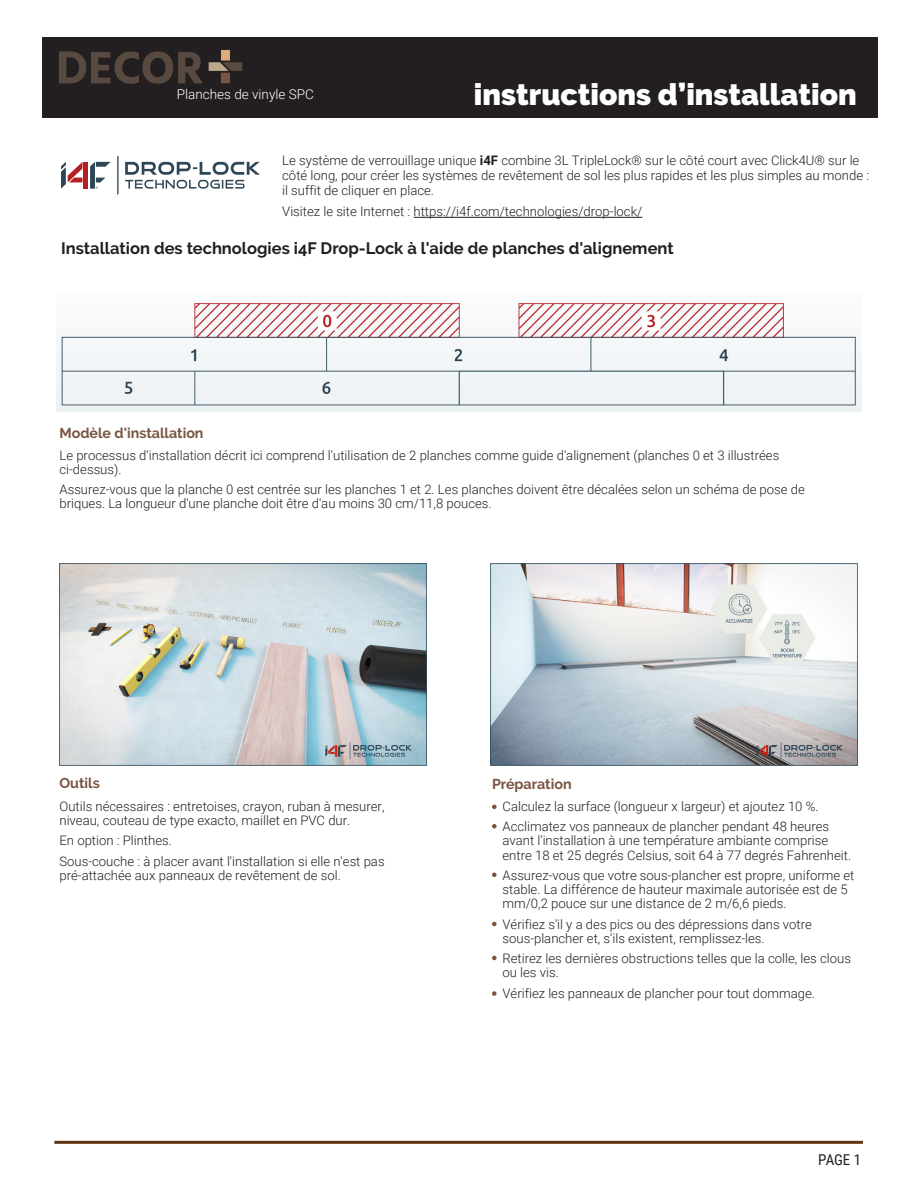
<style>
.page{position:relative;width:918px;height:1188px;background:#fff}
.page>*{position:absolute;margin:0;border:0;box-sizing:border-box;transform-origin:0 0}
.t1{font:900 30px "Raleway";color:#fff}
.t2{font:700 16.5px "Raleway";color:#231f20}
.t3{font:15px "Roboto Condensed";color:#231f20}
.t4{font:700 14.25px "Raleway";color:#795440}
.t5{font:300 13.5px "Roboto";color:#fff}
.t6{font:300 13.2px/14.2px "Roboto";color:#211e1e}
.s1{font-weight:700}
</style>
<div class="page">
<svg style="left:492px;top:805px;width:5px;height:4px"></svg>
<svg style="left:492px;top:824px;width:5px;height:5px"></svg>
<svg style="left:492px;top:873px;width:5px;height:4px"></svg>
<svg style="left:492px;top:922px;width:5px;height:4px"></svg>
<svg style="left:492px;top:956px;width:5px;height:4px"></svg>
<svg style="left:492px;top:991px;width:5px;height:5px"></svg>
<hr style="left:414px;top:217px;width:228px;height:1px;background:#211e1e">
<div style="left:42px;top:37px;width:836px;height:81px;background:#231f20"></div>
<svg style="left:59px;top:51px;width:144px;height:33px"></svg>
<svg style="left:209px;top:50px;width:33px;height:33px"></svg>
<svg style="left:61px;top:156px;width:199px;height:39px"></svg>
<hr style="left:54px;top:1141px;width:809px;height:3px;background:#603711">
<img style="left:60px;top:564px;width:366px;height:202px">
<img style="left:56px;top:303px;width:805px;height:109px">
<img style="left:491px;top:564px;width:366px;height:202px">
<p class="t5" style="left:177px;top:85px;width:138px">Planches de vinyle SPC</p>
<h1 class="t1" style="left:474px;top:77px;width:384px">instructions d’installation</h1>
<p class="t6" style="left:282px;top:153px;width:588px;line-height:15px">Le système de verrouillage unique <span class="s1">i4F</span> combine 3L TripleLock® sur le côté court avec Click4U® sur le côté long, pour créer les systèmes de revêtement de sol les plus rapides et les plus simples au monde : il suffit de cliquer en place.</p>
<p class="t6" style="left:282px;top:204px;width:362px">Visitez le site Internet : https://i4f.com/technologies/drop-lock/</p>
<p class="t2" style="left:61px;top:238px;width:614px">Installation des technologies i4F Drop-Lock à l'aide de planches d'alignement</p>
<p class="t4" style="left:60px;top:425px;width:146px">Modèle d'installation</p>
<p class="t6" style="left:60px;top:447px;width:721px">Le processus d'installation décrit ici comprend l'utilisation de 2 planches comme guide d'alignement (planches 0 et 3 illustrées ci-dessus).</p>
<p class="t6" style="left:60px;top:482px;width:747px">Assurez-vous que la planche 0 est centrée sur les planches 1 et 2. Les planches doivent être décalées selon un schéma de pose de briques. La longueur d'une planche doit être d'au moins 30 cm/11,8 pouces.</p>
<p class="t4" style="left:60px;top:774px;width:42px">Outils</p>
<p class="t6" style="left:60px;top:799px;width:327px">Outils nécessaires : entretoises, crayon, ruban à mesurer, niveau, couteau de type exacto, maillet en PVC dur.</p>
<p class="t6" style="left:60px;top:830px;width:327px;line-height:20.2px">En option : Plinthes.<br>Sous-couche : à placer avant l'installation si elle n'est pas</p>
<p class="t6" style="left:60px;top:868px;width:283px">pré-attachée aux panneaux de revêtement de sol.</p>
<p class="t4" style="left:492px;top:776px;width:81px">Préparation</p>
<p class="t6" style="left:503px;top:796px;width:328px;line-height:20.2px">Calculez la surface (longueur x largeur) et ajoutez 10 %.<br>Acclimatez vos panneaux de plancher pendant 48 heures</p>
<p class="t6" style="left:503px;top:833px;width:350px">avant l'installation à une température ambiante comprise entre 18 et 25 degrés Celsius, soit 64 à 77 degrés Fahrenheit.</p>
<p class="t6" style="left:503px;top:868px;width:353px">Assurez-vous que votre sous-plancher est propre, uniforme et stable. La différence de hauteur maximale autorisée est de 5 mm/0,2 pouce sur une distance de 2 m/6,6 pieds.</p>
<p class="t6" style="left:503px;top:916px;width:311px">Vérifiez s'il y a des pics ou des dépressions dans votre sous-plancher et, s'ils existent, remplissez-les.</p>
<p class="t6" style="left:503px;top:951px;width:350px">Retirez les dernières obstructions telles que la colle, les clous ou les vis.</p>
<p class="t6" style="left:503px;top:985px;width:314px">Vérifiez les panneaux de plancher pour tout dommage.</p>
<p class="t3" style="left:818px;top:1149px;width:44px">PAGE 1</p>
</div>
